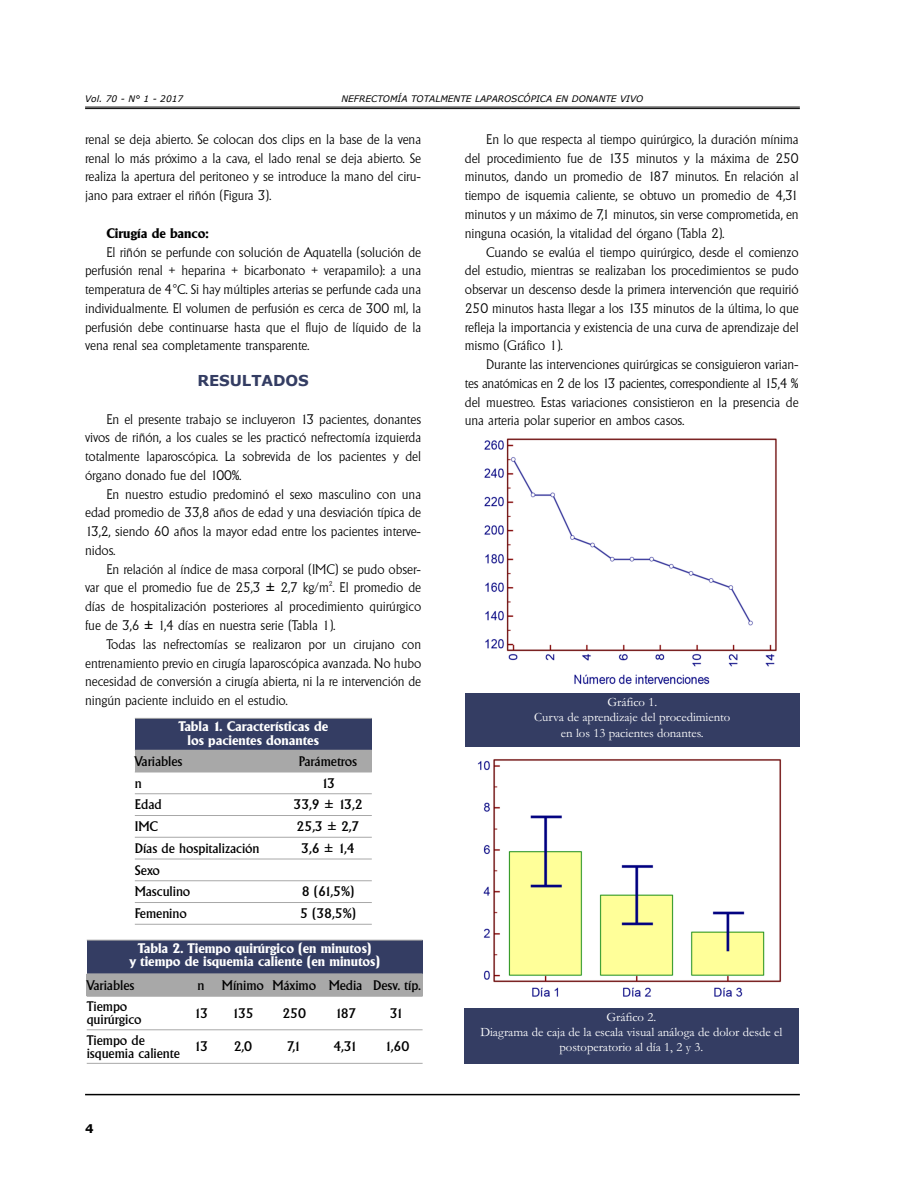
<style>
.page{position:relative;width:919px;height:1200px;background:#fff}
.page>*{position:absolute;margin:0;border:0;box-sizing:border-box;transform-origin:0 0}
.t1{font:700 15px "Verdana";letter-spacing:-.005em;color:#343d63}
.t2{font:200 13.5px/18.8px "Acclaim";letter-spacing:-.005em;color:#000;text-align:justify}
.t3{font:13.5px/13.5px "Acclaim";letter-spacing:-.005em;color:#000}
.t4{font:800 13.5px/13.5px "Acclaim";letter-spacing:-.005em;color:#fff;text-align:center}
.t5{font:800 13.5px "Acclaim";letter-spacing:-.005em;color:#000}
.t6{font:12.75px/15.3px "Garamond";letter-spacing:-.005em;color:#fff;text-align:center}
.t7{font:700 12px "Verdana";color:#000}
.t8{font:italic 9px "Verdana";color:#000}
.t9{font:200 6.75px "Acclaim";color:#000}
.s1{font-family:"Tahoma";font-weight:400}
.s2{font-family:"Tahoma"}
</style>
<div class="page">
<hr style="left:85px;top:107px;width:714px;height:1px;background:#000">
<hr style="left:85px;top:108px;width:714px;height:1px;background:#000">
<hr style="left:85px;top:1093px;width:714px;height:1px;background:#000">
<div style="left:135px;top:718px;width:237px;height:32px;background:#343d63"></div>
<div style="left:135px;top:750px;width:149px;height:21px;background:#a8a8a8"></div>
<div style="left:284px;top:750px;width:88px;height:21px;background:#a8a8a8"></div>
<hr style="left:135px;top:718px;width:237px;height:1px;background:#a8a8a8">
<hr style="left:135px;top:749px;width:237px;height:1px;background:#a8a8a8">
<hr style="left:135px;top:771px;width:237px;height:1px;background:#a8a8a8">
<hr style="left:135px;top:793px;width:237px;height:1px;background:#a8a8a8">
<hr style="left:135px;top:815px;width:237px;height:1px;background:#a8a8a8">
<hr style="left:135px;top:836px;width:237px;height:1px;background:#a8a8a8">
<hr style="left:135px;top:858px;width:237px;height:1px;background:#a8a8a8">
<hr style="left:135px;top:880px;width:237px;height:1px;background:#a8a8a8">
<hr style="left:135px;top:902px;width:237px;height:1px;background:#a8a8a8">
<hr style="left:135px;top:923px;width:237px;height:1px;background:#a8a8a8">
<div style="left:87px;top:939px;width:335px;height:34px;background:#343d63"></div>
<div style="left:87px;top:973px;width:98px;height:22px;background:#a8a8a8"></div>
<div style="left:185px;top:973px;width:32px;height:22px;background:#a8a8a8"></div>
<div style="left:217px;top:973px;width:51px;height:22px;background:#a8a8a8"></div>
<div style="left:268px;top:973px;width:52px;height:22px;background:#a8a8a8"></div>
<div style="left:320px;top:973px;width:51px;height:22px;background:#a8a8a8"></div>
<div style="left:371px;top:973px;width:51px;height:22px;background:#a8a8a8"></div>
<hr style="left:87px;top:939px;width:335px;height:1px;background:#a8a8a8">
<hr style="left:87px;top:995px;width:335px;height:1px;background:#a8a8a8">
<hr style="left:87px;top:1029px;width:335px;height:1px;background:#a8a8a8">
<hr style="left:87px;top:1062px;width:335px;height:1px;background:#a8a8a8">
<div style="left:465px;top:693px;width:334px;height:53px;background:#343d63"></div>
<img style="left:484px;top:438px;width:293px;height:246px">
<img style="left:477px;top:759px;width:305px;height:238px">
<div style="left:464px;top:1007px;width:334px;height:55px;background:#343d63"></div>
<p class="t8" style="left:85px;top:93px;width:100px">Vol. 70 - N° 1 - 2017</p>
<p class="t8" style="left:341px;top:93px;width:303px">NEFRECTOMÍA TOTALMENTE LAPAROSCÓPICA EN DONANTE VIVO</p>
<p class="t2" style="left:85px;top:130px;width:337px">renal se deja abierto. Se colocan dos clips en la base de la vena renal lo más próximo a la cava, el lado renal se deja abierto. Se realiza la apertura del peritoneo y se introduce la mano del ciru&shy;jano para extraer el riñón (Figura 3).</p>
<p class="t5" style="left:106px;top:225px;width:104px">Cirugía de banco:</p>
<p class="t2" style="left:85px;top:242px;width:337px;text-indent:21px">El riñón se perfunde con solución de Aquatella (solución de perfusión renal + heparina + bicarbonato + verapamilo): a una temperatura de 4°C. Si hay múltiples arterias se perfunde cada una individualmente. El volumen de perfusión es cerca de 300 ml, la perfusión debe continuarse hasta que el flujo de líquido de la vena renal sea completamente transparente.</p>
<p class="t1" style="left:197px;top:371px;width:113px">RESULTAdOS</p>
<p class="t2" style="left:85px;top:409px;width:337px;text-indent:21px">En el presente trabajo se incluyeron 13 pacientes, donantes vivos de riñón, a los cuales se les practicó nefrectomía izquierda totalmente laparoscópica. La sobrevida de los pacientes y del órgano donado fue del 100%.</p>
<p class="t2" style="left:85px;top:484px;width:337px;text-indent:21px">En nuestro estudio predominó el sexo masculino con una edad promedio de 33,8 años de edad y una desviación típica de 13,2, siendo 60 años la mayor edad entre los pacientes interve&shy;nidos.</p>
<p class="t2" style="left:85px;top:559px;width:337px;text-align:right">En relación al índice de masa corporal (IMC) se pudo obser-<br>var que el promedio fue de 25,3 <span class="s1">±</span> 2,7 kg/m . El promedio de</p>
<p class="t2" style="left:465px;top:130px;width:335px;text-indent:21px">En lo que respecta al tiempo quirúrgico, la duración mínima del procedimiento fue de 135 minutos y la máxima de 250 minutos, dando un promedio de 187 minutos. En relación al tiempo de isquemia caliente, se obtuvo un promedio de 4,31 minutos y un máximo de 7,1 minutos, sin verse comprometida, en ninguna ocasión, la vitalidad del órgano (Tabla 2).</p>
<p class="t2" style="left:465px;top:242px;width:335px;text-indent:21px">Cuando se evalúa el tiempo quirúrgico, desde el comienzo del estudio, mientras se realizaban los procedimientos se pudo observar un descenso desde la primera intervención que requirió 250 minutos hasta llegar a los 135 minutos de la última, lo que refleja la importancia y existencia de una curva de aprendizaje del mismo (Gráfico 1).</p>
<p class="t2" style="left:465px;top:355px;width:335px;text-indent:21px">Durante las intervenciones quirúrgicas se consiguieron varian&shy;tes anatómicas en 2 de los 13 pacientes, correspondiente al 15,4 % del muestreo. Estas variaciones consistieron en la presencia de una arteria polar superior en ambos casos.</p>
<p class="t9" style="left:329px;top:580px;width:5px">2</p>
<p class="t2" style="left:85px;top:597px;width:337px">días de hospitalización posteriores al procedimiento quirúrgico fue de 3,6 <span class="s1">±</span> 1,4 días en nuestra serie (Tabla 1).</p>
<p class="t2" style="left:85px;top:634px;width:337px;text-indent:21px">Todas las nefrectomías se realizaron por un cirujano con entrenamiento previo en cirugía laparoscópica avanzada. No hubo necesidad de conversión a cirugía abierta, ni la re intervención de ningún paciente incluido en el estudio.</p>
<p class="t6" style="left:534px;top:693px;width:197px">Gráfico 1.<br>Curva de aprendizaje del procedimiento en los 13 pacientes donantes.</p>
<p class="t4" style="left:178px;top:719px;width:151px">Tabla 1. Características de los pacientes donantes</p>
<p class="t3" style="left:135px;top:754px;width:49px">Variables</p>
<p class="t3" style="left:299px;top:754px;width:60px">Parámetros</p>
<p class="t3" style="left:135px;top:776px;width:9px">n</p>
<p class="t3" style="left:321px;top:776px;width:16px">13</p>
<p class="t3" style="left:135px;top:797px;width:28px">Edad</p>
<p class="t3" style="left:293px;top:797px;width:71px">33,9 <span class="s2">±</span> 13,2</p>
<p class="t3" style="left:135px;top:819px;width:25px">IMC</p>
<p class="t3" style="left:296px;top:819px;width:64px">25,3 <span class="s2">±</span> 2,7</p>
<p class="t3" style="left:135px;top:841px;width:126px">Días de hospitalización</p>
<p class="t3" style="left:301px;top:841px;width:55px">3,6 <span class="s2">±</span> 1,4</p>
<p class="t3" style="left:135px;top:858px;width:57px;line-height:21.8px">Sexo<br>Masculino</p>
<p class="t3" style="left:302px;top:884px;width:54px">8 (61,5%)</p>
<p class="t3" style="left:135px;top:906px;width:54px">Femenino</p>
<p class="t3" style="left:300px;top:906px;width:57px">5 (38,5%)</p>
<p class="t4" style="left:129px;top:941px;width:252px">Tabla 2. Tiempo quirúrgico (en minutos)<br>y tiempo de isquemia caliente (en minutos)</p>
<p class="t3" style="left:87px;top:978px;width:49px">Variables</p>
<p class="t3" style="left:197px;top:978px;width:9px">n</p>
<p class="t3" style="left:222px;top:978px;width:200px">Mínimo Máximo Media Desv. típ.</p>
<p class="t3" style="left:87px;top:999px;width:56px">Tiempo quirúrgico</p>
<p class="t3" style="left:194px;top:1005px;width:16px">13</p>
<p class="t3" style="left:232px;top:1005px;width:24px">135</p>
<p class="t3" style="left:282px;top:1005px;width:25px">250</p>
<p class="t3" style="left:334px;top:1005px;width:23px">187</p>
<p class="t3" style="left:390px;top:1005px;width:15px">31</p>
<p class="t3" style="left:87px;top:1032px;width:95px">Tiempo de isquemia caliente</p>
<p class="t3" style="left:194px;top:1039px;width:16px">13</p>
<p class="t3" style="left:234px;top:1039px;width:20px">2,0</p>
<p class="t3" style="left:287px;top:1039px;width:16px">7,1</p>
<p class="t3" style="left:333px;top:1039px;width:26px">4,31</p>
<p class="t3" style="left:384px;top:1039px;width:26px">1,60</p>
<p class="t7" style="left:85px;top:1120px;width:10px">4</p>
<p class="t6" style="left:480px;top:1008px;width:303px">Gráfico 2.<br>Diagrama de caja de la escala visual análoga de dolor desde el postoperatorio al día 1, 2 y 3.</p>
</div>
